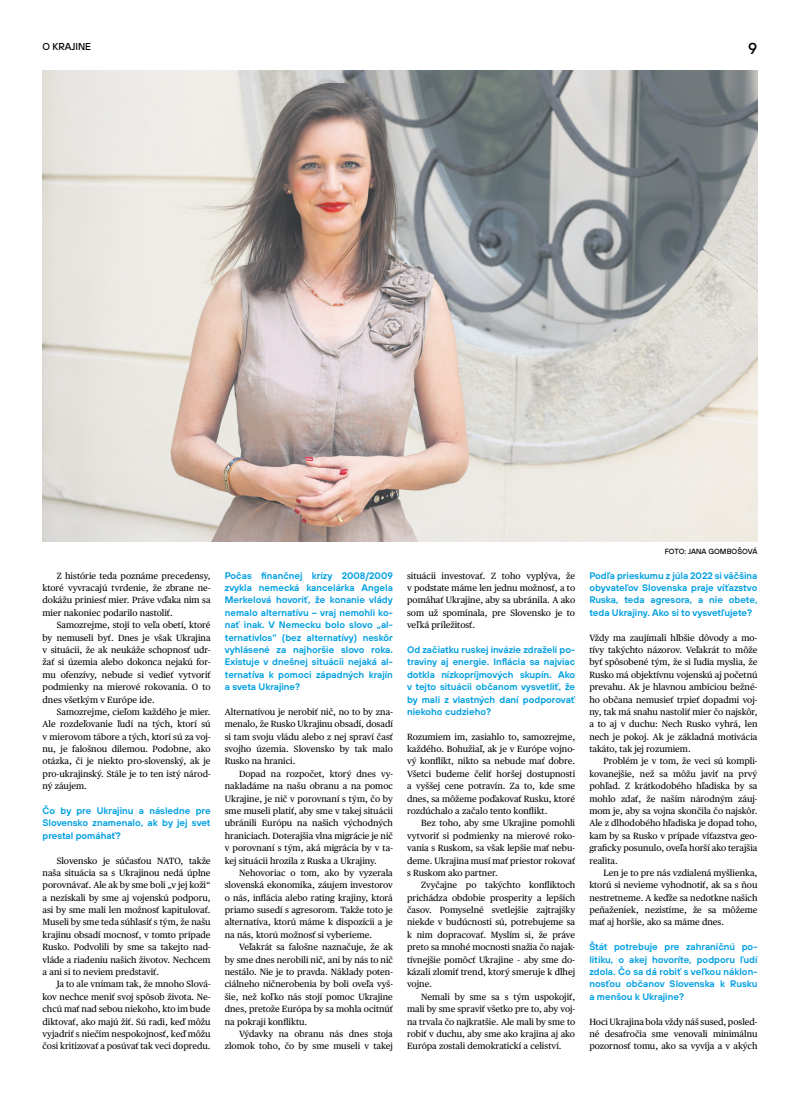
<style>
.page{position:relative;width:800px;height:1106px;background:#fff}
.page>*{position:absolute;margin:0;border:0;box-sizing:border-box;transform-origin:0 0}
.t1{font:500 16px "TT Hoves";color:#000}
.t2{font:500 10px "TT Hoves";color:#000}
.p1_-_otazka{font:600 9.5px/12.4px "TT Hoves";color:#009fe3;text-align:justify}
.p2{font:9px/12.4px "Publico Text";color:#000;text-align:justify}
.p1{font:9px/12.4px "Publico Text";color:#000;text-align:justify}
.p4___kredit{font:500 7.5px "TT Hoves";letter-spacing:.005em;color:#000}
</style>
<div class="page">
<img style="left:43px;top:71px;width:714px;height:470px">
<p class="t2" style="left:43px;top:40px;width:50px">O KRAJINE</p>
<h1 class="t1" style="left:748px;top:38px;width:11px">9</h1>
<p class="p2" style="left:43px;top:569px;width:169px;text-indent:14px">Z histórie teda poznáme precedensy, ktoré vyvracajú tvrdenie, že zbrane ne&shy;dokážu priniesť mier. Práve vďaka nim sa mier nakoniec podarilo nastoliť.</p>
<p class="p2" style="left:43px;top:618px;width:169px;text-indent:14px">Samozrejme, stojí to veľa obetí, ktoré by nemuseli byť. Dnes je však Ukrajina v situácii, že ak neukáže schopnosť udr&shy;žať si územia alebo dokonca nejakú for&shy;mu ofenzívy, nebude si vedieť vytvoriť podmienky na mierové rokovania. O to dnes všetkým v Európe ide.</p>
<p class="p2" style="left:43px;top:705px;width:169px;text-indent:14px">Samozrejme, cieľom každého je mier.<br>Ale rozdeľovanie ľudí na tých, ktorí sú v mierovom tábore a tých, ktorí sú za voj&shy;nu, je falošnou dilemou. Podobne, ako otázka, či je niekto pro-slovenský, ak je pro-ukrajinský. Stále je to ten istý národ&shy;ný záujem.</p>
<p class="p1_-_otazka" style="left:43px;top:804px;width:169px">Čo by pre Ukrajinu a následne pre Slovensko znamenalo, ak by jej svet prestal pomáhať?</p>
<p class="p2" style="left:43px;top:853px;width:169px;text-indent:14px">Slovensko je súčasťou NATO, takže naša situácia sa s Ukrajinou nedá úplne porovnávať. Ale ak by sme boli „v jej koži“ a nezískali by sme aj vojenskú podporu, asi by sme mali len možnosť kapitulovať.<br>Museli by sme teda súhlasiť s tým, že našu krajinu obsadí mocnosť, v tomto prípade Rusko. Podvolili by sme sa takejto nad&shy;vláde a riadeniu našich životov. Nechcem a ani si to neviem predstaviť.</p>
<p class="p2" style="left:43px;top:977px;width:169px;text-indent:14px">Ja to ale vnímam tak, že mnoho Slová&shy;kov nechce meniť svoj spôsob života. Ne&shy;chcú mať nad sebou niekoho, kto im bude diktovať, ako majú žiť. Sú radi, keď môžu vyjadriť s niečím nespokojnosť, keď môžu čosi kritizovať a posúvať tak veci dopredu.</p>
<p class="p1_-_otazka" style="left:225px;top:569px;width:169px">Počas finančnej krízy 2008/2009 zvykla nemecká kancelárka Angela Merkelová hovoriť, že konanie vlády nemalo alternatívu – vraj nemohli ko&shy;nať inak. V Nemecku bolo slovo „al&shy;ternativlos“ (bez alternatívy) neskôr vyhlásené za najhoršie slovo roka.<br>Existuje v dnešnej situácii nejaká al&shy;ternatíva k pomoci západných krajín a sveta Ukrajine?</p>
<p class="p1" style="left:225px;top:705px;width:169px">Alternatívou je nerobiť nič, no to by zna&shy;menalo, že Rusko Ukrajinu obsadí, dosadí si tam svoju vládu alebo z nej spraví časť svojho územia. Slovensko by tak malo Rusko na hranici.</p>
<p class="p2" style="left:225px;top:767px;width:169px;text-indent:14px">Dopad na rozpočet, ktorý dnes vy&shy;nakladáme na našu obranu a na pomoc Ukrajine, je nič v porovnaní s tým, čo by sme museli platiť, aby sme v takej situácii ubránili Európu na našich východných hraniciach. Doterajšia vlna migrácie je nič v porovnaní s tým, aká migrácia by v ta&shy;kej situácii hrozila z Ruska a Ukrajiny.</p>
<p class="p2" style="left:225px;top:866px;width:169px;text-indent:14px">Nehovoriac o tom, ako by vyzerala slovenská ekonomika, záujem investorov o nás, inflácia alebo rating krajiny, ktorá priamo susedí s agresorom. Takže toto je alternatíva, ktorú máme k dispozícii a je na nás, ktorú možnosť si vyberieme.</p>
<p class="p2" style="left:225px;top:940px;width:169px;text-indent:14px">Veľakrát sa falošne naznačuje, že ak by sme dnes nerobili nič, ani by nás to nič nestálo. Nie je to pravda. Náklady poten&shy;ciálneho ničnerobenia by boli oveľa vyš&shy;šie, než koľko nás stojí pomoc Ukrajine dnes, pretože Európa by sa mohla ocitnúť na pokraji konfliktu.</p>
<p class="p2" style="left:225px;top:1027px;width:169px;text-align:right">Výdavky na obranu nás dnes stoja zlomok toho, čo by sme museli v takej</p>
<p class="p2" style="left:407px;top:569px;width:169px">situácii investovať. Z toho vyplýva, že v podstate máme len jednu možnosť, a to pomáhať Ukrajine, aby sa ubránila. A ako som už spomínala, pre Slovensko je to veľká príležitosť.</p>
<p class="p1_-_otazka" style="left:407px;top:643px;width:169px">Od začiatku ruskej invázie zdraželi po&shy;traviny aj energie. Inflácia sa najviac dotkla nízkopríjmových skupín. Ako v tejto situácii občanom vysvetliť, že by mali z vlastných daní podporovať niekoho cudzieho?</p>
<p class="p1" style="left:407px;top:729px;width:169px">Rozumiem im, zasiahlo to, samozrejme, každého. Bohužiaľ, ak je v Európe vojno&shy;vý konflikt, nikto sa nebude mať dobre.<br>Všetci budeme čeliť horšej dostupnosti a vyššej cene potravín. Za to, kde sme dnes, sa môžeme poďakovať Rusku, ktoré rozdúchalo a začalo tento konflikt.</p>
<p class="p2" style="left:407px;top:816px;width:169px;text-indent:14px">Bez toho, aby sme Ukrajine pomohli vytvoriť si podmienky na mierové roko&shy;vania s Ruskom, sa však lepšie mať nebu&shy;deme. Ukrajina musí mať priestor rokovať s Ruskom ako partner.</p>
<p class="p2" style="left:407px;top:878px;width:169px;text-indent:14px">Zvyčajne po takýchto konfliktoch prichádza obdobie prosperity a lepších časov. Pomyselné svetlejšie zajtrajšky niekde v budúcnosti sú, potrebujeme sa k nim dopracovať. Myslím si, že práve preto sa mnohé mocnosti snažia čo najak&shy;tívnejšie pomôcť Ukrajine – aby sme do&shy;kázali zlomiť trend, ktorý smeruje k dlhej vojne.</p>
<p class="p2" style="left:407px;top:989px;width:169px;text-indent:14px">Nemali by sme sa s tým uspokojiť, mali by sme spraviť všetko pre to, aby voj&shy;na trvala čo najkratšie. Ale mali by sme to robiť v duchu, aby sme ako krajina aj ako Európa zostali demokratickí a celiství.</p>
<p class="p4___kredit" style="left:664px;top:546px;width:94px">FOTO: JANA GOMBOŠOVÁ</p>
<p class="p1_-_otazka" style="left:589px;top:569px;width:169px">Podľa prieskumu z júla 2022 si väčšina obyvateľov Slovenska praje víťazstvo Ruska, teda agresora, a nie obete, teda Ukrajiny. Ako si to vysvetľujete?</p>
<p class="p1" style="left:589px;top:630px;width:169px">Vždy ma zaujímali hlbšie dôvody a mo&shy;tívy takýchto názorov. Veľakrát to môže byť spôsobené tým, že si ľudia myslia, že Rusko má objektívnu vojenskú aj početnú prevahu. Ak je hlavnou ambíciou bežné&shy;ho občana nemusieť trpieť dopadmi voj&shy;ny, tak má snahu nastoliť mier čo najskôr, a to aj v duchu: Nech Rusko vyhrá, len nech je pokoj. Ak je základná motivácia takáto, tak jej rozumiem.</p>
<p class="p2" style="left:589px;top:754px;width:169px;text-indent:14px">Problém je v tom, že veci sú kompli&shy;kovanejšie, než sa môžu javiť na prvý pohľad. Z krátkodobého hľadiska by sa mohlo zdať, že naším národným záuj&shy;mom je, aby sa vojna skončila čo najskôr.<br>Ale z dlhodobého hľadiska je dopad toho, kam by sa Rusko v prípade víťazstva geo&shy;graficky posunulo, oveľa horší ako terajšia realita.</p>
<p class="p2" style="left:589px;top:866px;width:169px;text-indent:14px">Len je to pre nás vzdialená myšlienka, ktorú si nevieme vyhodnotiť, ak sa s ňou nestretneme. A keďže sa nedotkne našich peňaženiek, nezistíme, že sa môžeme mať aj horšie, ako sa máme dnes.</p>
<p class="p1_-_otazka" style="left:589px;top:940px;width:169px">Štát potrebuje pre zahraničnú po&shy;litiku, o akej hovoríte, podporu ľudí zdola. Čo sa dá robiť s veľkou náklon&shy;nosťou občanov Slovenska k Rusku a menšou k Ukrajine?</p>
<p class="p1" style="left:589px;top:1014px;width:169px">Hoci Ukrajina bola vždy náš sused, posled&shy;né desaťročia sme venovali minimálnu pozornosť tomu, ako sa vyvíja a v akých</p>
</div>
